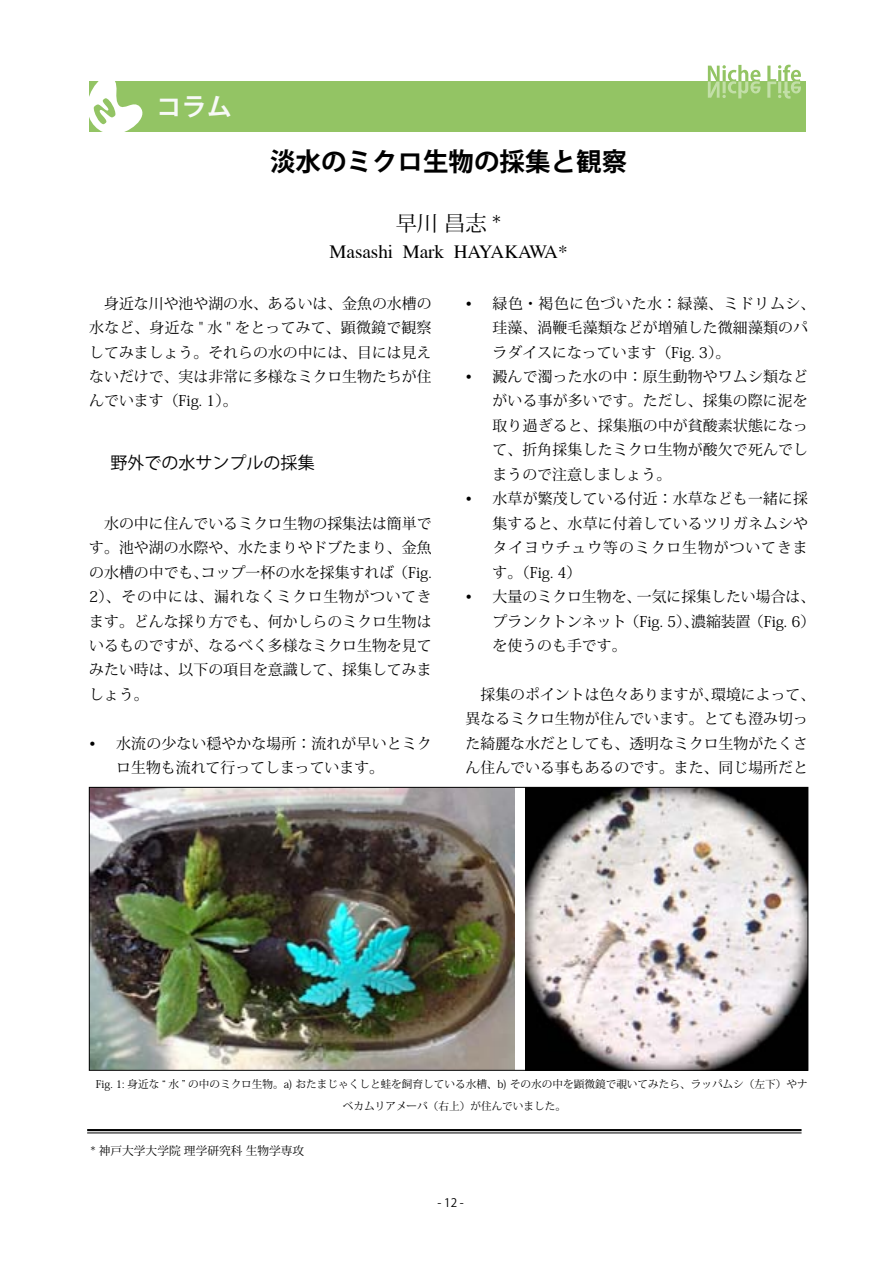
<style>
.page{position:relative;width:893px;height:1263px;background:#fff}
.page>*{position:absolute;margin:0;border:0;box-sizing:border-box;transform-origin:0 0}
.t1{font:700 25.5px "Koz Go Pro";color:#000}
.t2{font:700 25.2px "Koz Go Pro";color:#f7f9f7}
.t3{font:21.3px "Koz Min Pro";color:#000}
.t4{font:19.2px "Cardiff";color:#000}
.t5{font:16.95px "Koz Go Pro";color:#000}
.t6{font:14.85px/24.5px "Koz Min Pro";color:#000;text-align:justify}
.t7{font:11.7px "Koz Min Pro";color:#000}
.t8{font:11.7px "Koz Go Pro";color:#000}
.t9{font:10.65px/21.3px "Koz Min Pro";color:#000;text-align:center}
</style>
<div class="page">
<hr style="left:87px;top:1129px;width:714px;height:2px;background:#000">
<hr style="left:87px;top:1132px;width:714px;height:1px;background:#000">
<div style="left:90px;top:81px;width:716px;height:51px;background:#93c464"></div>
<svg style="left:89px;top:81px;width:54px;height:51px"></svg>
<svg style="left:708px;top:65px;width:52px;height:33px"></svg>
<svg style="left:767px;top:65px;width:34px;height:34px"></svg>
<img style="left:525px;top:789px;width:281px;height:279px">
<img style="left:91px;top:789px;width:423px;height:279px">
<h2 class="t2" style="left:156px;top:91px;width:77px">コラム</h2>
<h1 class="t1" style="left:270px;top:145px;width:359px">淡水のミクロ生物の採集と観察</h1>
<h3 class="t3" style="left:396px;top:208px;width:107px">早川 昌志 *</h3>
<p class="t4" style="left:329px;top:241px;width:240px">Masashi Mark HAYAKAWA*</p>
<p class="t6" style="left:89px;top:290px;width:344px">　身近な川や池や湖の水、あるいは、金魚の水槽の水など、身近な " 水 " をとってみて、顕微鏡で観察してみましょう。それらの水の中には、目には見えないだけで、実は非常に多様なミクロ生物たちが住んでいます（Fig. 1）。</p>
<p class="t6" style="left:493px;top:290px;width:324px;text-align:left;text-indent:-27px">• 緑色・褐色に色づいた水：緑藻、ミドリムシ、珪藻、渦鞭毛藻類などが増殖した微細藻類のパラダイスになっています（Fig. 3）。</p>
<p class="t6" style="left:493px;top:364px;width:317px;text-indent:-27px">• 澱んで濁った水の中：原生動物やワムシ類などがいる事が多いです。ただし、採集の際に泥を取り過ぎると、採集瓶の中が貧酸素状態になって、折角採集したミクロ生物が酸欠で死んでしまうので注意しましょう。</p>
<p class="t6" style="left:493px;top:486px;width:317px;text-indent:-27px">• 水草が繁茂している付近：水草なども一緒に採集すると、水草に付着しているツリガネムシやタイヨウチュウ等のミクロ生物がついてきます。（Fig. 4）</p>
<p class="t6" style="left:493px;top:584px;width:324px;text-indent:-27px">• 大量のミクロ生物を、一気に採集したい場合は、プランクトンネット（Fig. 5）、濃縮装置（Fig. 6）を使うのも手です。</p>
<p class="t6" style="left:466px;top:682px;width:351px;text-align:left">　採集のポイントは色々ありますが、環境によって、異なるミクロ生物が住んでいます。とても澄み切った綺麗な水だとしても、透明なミクロ生物がたくさん住んでいる事もあるのです。また、同じ場所だと</p>
<p class="t5" style="left:111px;top:452px;width:206px">野外での水サンプルの採集</p>
<p class="t6" style="left:89px;top:510px;width:344px">　水の中に住んでいるミクロ生物の採集法は簡単です。池や湖の水際や、水たまりやドブたまり、金魚の水槽の中でも、コップ一杯の水を採集すれば（Fig.<br>2）、その中には、漏れなくミクロ生物がついてきます。どんな採り方でも、何かしらのミクロ生物はいるものですが、なるべく多様なミクロ生物を見てみたい時は、以下の項目を意識して、採集してみましょう。</p>
<p class="t6" style="left:116px;top:731px;width:317px;text-indent:-27px">• 水流の少ない穏やかな場所：流れが早いとミクロ生物も流れて行ってしまっています。</p>
<p class="t9" style="left:96px;top:1073px;width:713px">Fig. 1: 身近な “ 水 ” の中のミクロ生物。a) おたまじゃくしと蛙を飼育している水槽、b) その水の中を顕微鏡で覗いてみたら、ラッパムシ（左下）やナベカムリアメーバ（右上）が住んでいました。</p>
<p class="t7" style="left:90px;top:1143px;width:215px">* 神戸大学大学院 理学研究科 生物学専攻</p>
<p class="t8" style="left:438px;top:1195px;width:28px">- 12 -</p>
</div>
